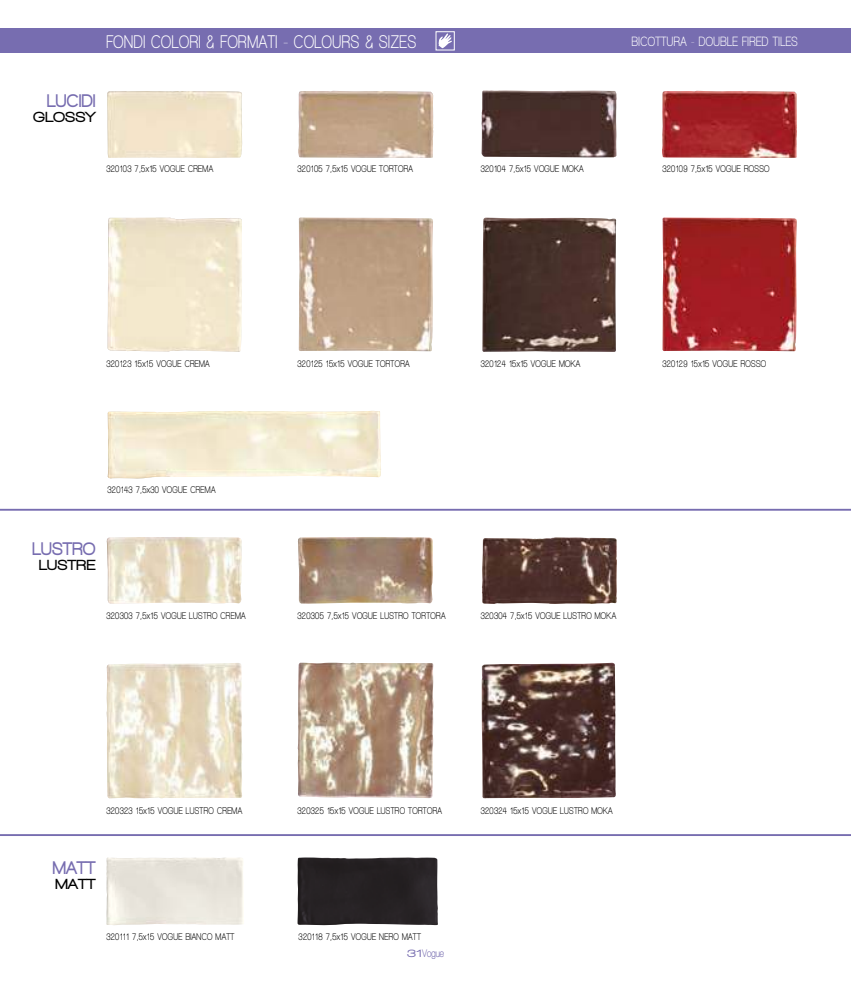
<style>
.page{position:relative;width:851px;height:993px;background:#fff}
.page>*{position:absolute;margin:0;border:0;box-sizing:border-box;transform-origin:0 0}
.t1{font:700 condensed 18.75px "Walkway";letter-spacing:.035em;color:#fff}
.t2{font:900 18.75px "Walkway";letter-spacing:.035em;color:#776db0;scale:.85 1}
.t3{font:900 15px "Walkway";letter-spacing:.035em;color:#000}
.t4{font:700 condensed 13.75px "Walkway";letter-spacing:.035em;color:#fff}
.t5{font:700 condensed 11.25px "Walkway";color:#776db0}
.t6{font:700 condensed 10px "Walkway";letter-spacing:.035em;color:#000}
.s1{font-family:"Walkway Expand";font-weight:900;font-stretch:normal}
</style>
<div class="page">
<hr style="left:0;top:508px;width:850px;height:2px;background:#776db0">
<hr style="left:0;top:833px;width:850px;height:2px;background:#776db0">
<img style="left:106px;top:857px;width:138px;height:67px">
<img style="left:297px;top:857px;width:141px;height:67px">
<div style="left:0;top:28px;width:850px;height:25px;background:#776db0"></div>
<img style="left:107px;top:217px;width:135px;height:134px">
<img style="left:298px;top:217px;width:135px;height:135px">
<img style="left:482px;top:217px;width:134px;height:135px">
<img style="left:107px;top:91px;width:135px;height:67px">
<img style="left:298px;top:91px;width:135px;height:67px">
<img style="left:481px;top:90px;width:135px;height:67px">
<img style="left:298px;top:537px;width:135px;height:66px">
<img style="left:482px;top:537px;width:135px;height:67px">
<img style="left:106px;top:537px;width:136px;height:66px">
<img style="left:106px;top:663px;width:137px;height:135px">
<img style="left:481px;top:662px;width:135px;height:137px">
<img style="left:297px;top:662px;width:137px;height:136px">
<svg style="left:438px;top:33px;width:14px;height:15px"></svg>
<img style="left:662px;top:217px;width:134px;height:135px">
<img style="left:662px;top:91px;width:134px;height:67px">
<img style="left:107px;top:411px;width:274px;height:67px">
<h1 class="t1" style="left:106px;top:31px;width:311px">FONDI COLORI &amp; FORMATI - COLOURS &amp; SIZES</h1>
<h1 class="t2" style="left:47px;top:90px;width:58px">LUCIDI</h1>
<h2 class="t3" style="left:34px;top:108px;width:63px">GLOSSY</h2>
<p class="t6" style="left:106px;top:164px;width:108px">320103 7,5x15 VOGUE CREMA</p>
<p class="t6" style="left:297px;top:164px;width:117px">320105 7,5x15 VOGUE TORTORA</p>
<p class="t6" style="left:480px;top:164px;width:104px">320104 7,5x15 VOGUE MOKA</p>
<h3 class="t4" style="left:631px;top:34px;width:167px">BICOTTURA - DOUBLE FIRED TILES</h3>
<p class="t6" style="left:662px;top:164px;width:109px">320109 7,5x15 VOGUE ROSSO</p>
<p class="t6" style="left:106px;top:358px;width:105px">320123 15x15 VOGUE CREMA</p>
<p class="t6" style="left:297px;top:358px;width:114px">320125 15x15 VOGUE TORTORA</p>
<p class="t6" style="left:480px;top:358px;width:101px">320124 15x15 VOGUE MOKA</p>
<p class="t6" style="left:662px;top:358px;width:105px">320129 15x15 VOGUE ROSSO</p>
<p class="t6" style="left:107px;top:484px;width:109px">320143 7,5x30 VOGUE CREMA</p>
<h1 class="t2" style="left:33px;top:538px;width:75px">LUSTRO</h1>
<h2 class="t3" style="left:39px;top:556px;width:58px">LUSTRE</h2>
<p class="t6" style="left:106px;top:610px;width:141px">320303 7,5x15 VOGUE LUSTRO CREMA</p>
<p class="t6" style="left:297px;top:610px;width:149px">320305 7,5x15 VOGUE LUSTRO TORTORA</p>
<p class="t6" style="left:480px;top:610px;width:137px">320304 7,5x15 VOGUE LUSTRO MOKA</p>
<p class="t6" style="left:106px;top:804px;width:137px">320323 15x15 VOGUE LUSTRO CREMA</p>
<p class="t6" style="left:297px;top:804px;width:146px">320325 15x15 VOGUE LUSTRO TORTORA</p>
<p class="t6" style="left:480px;top:804px;width:133px">320324 15x15 VOGUE LUSTRO MOKA</p>
<h1 class="t2" style="left:53px;top:857px;width:51px">MATT</h1>
<h2 class="t3" style="left:55px;top:875px;width:41px">MATT</h2>
<p class="t6" style="left:106px;top:930px;width:129px">320111 7,5x15 VOGUE BIANCO MATT</p>
<p class="t6" style="left:298px;top:930px;width:124px">320118 7,5x15 VOGUE NERO MATT</p>
<p class="t5" style="left:407px;top:946px;width:38px"><span class="s1">31</span>Vogue</p>
</div>
